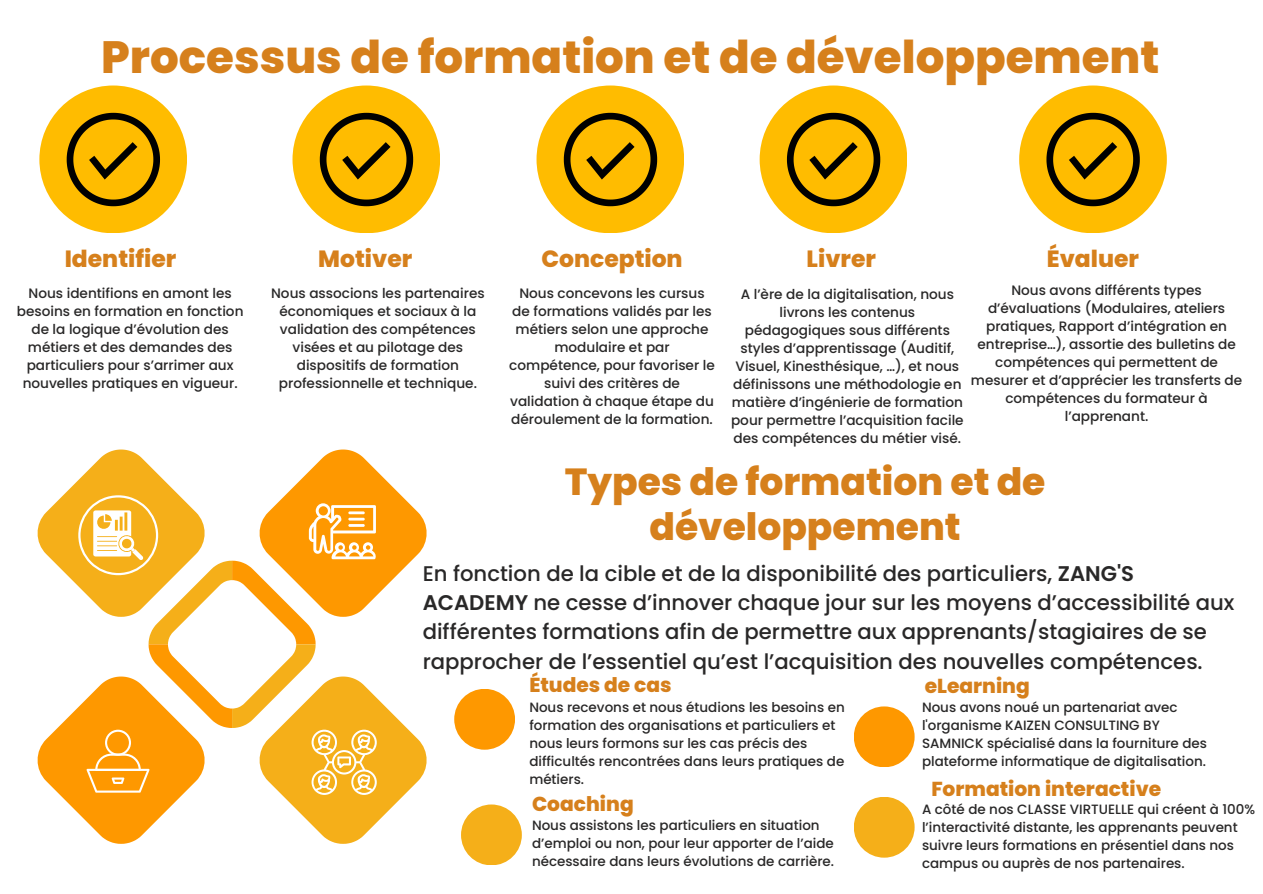
<style>
.page{position:relative;width:1263px;height:894px;background:#fff}
.page>*{position:absolute;margin:0;border:0;box-sizing:border-box;transform-origin:0 0}
.t1{font:800 45.15px "Poppins";color:#d6801c}
.t2{font:800 37.65px/45px "Poppins";color:#d6801c;text-align:center}
.t3{font:800 23.4px "Poppins";color:#d6801c}
.t4{font:500 21.15px/29.2px "Poppins";color:#292828}
.t5{font:800 20.25px "Poppins";color:#d6801c}
.t6{font:500 13.65px/18px "Poppins";color:#292828;text-align:center}
.t7{font:500 13.5px/18px "Poppins";color:#292828}
.s1{font-weight:600}
</style>
<div class="page">
<div style="left:39px;top:85px;width:148px;height:148px;background:#ffbc00;border-radius:50%"></div>
<div style="left:292px;top:85px;width:148px;height:148px;background:#ffbc00;border-radius:50%"></div>
<div style="left:536px;top:85px;width:148px;height:148px;background:#ffbc00;border-radius:50%"></div>
<div style="left:760px;top:85px;width:147px;height:148px;background:#ffbc00;border-radius:50%"></div>
<div style="left:1019px;top:85px;width:148px;height:148px;background:#ffbc00;border-radius:50%"></div>
<svg style="left:67px;top:113px;width:93px;height:93px"></svg>
<svg style="left:320px;top:113px;width:93px;height:93px"></svg>
<svg style="left:564px;top:113px;width:93px;height:93px"></svg>
<svg style="left:787px;top:113px;width:93px;height:93px"></svg>
<svg style="left:1046px;top:113px;width:94px;height:93px"></svg>
<svg style="left:37px;top:449px;width:390px;height:394px"></svg>
<div style="left:854px;top:706px;width:61px;height:61px;background:#fe9800;border-radius:50%"></div>
<div style="left:854px;top:796px;width:61px;height:61px;background:#f5af19;border-radius:50%"></div>
<div style="left:454px;top:688px;width:61px;height:61px;background:#fe9800;border-radius:50%"></div>
<div style="left:461px;top:804px;width:61px;height:61px;background:#f5af19;border-radius:50%"></div>
<p class="t1" style="left:101px;top:25px;width:1060px">Processus de formation et de développement</p>
<p class="t3" style="left:65px;top:242px;width:113px">Identifier</p>
<p class="t6" style="left:17px;top:284px;width:228px">Nous identifions en amont les besoins en formation en fonction de la logique d’évolution des métiers et des demandes des particuliers pour s’arrimer aux nouvelles pratiques en vigueur.</p>
<p class="t3" style="left:318px;top:242px;width:95px">Motiver</p>
<p class="t6" style="left:271px;top:284px;width:215px">Nous associons les partenaires économiques et sociaux à la validation des compétences visées et au pilotage des dispositifs de formation professionnelle et technique.</p>
<p class="t3" style="left:541px;top:242px;width:143px">Conception</p>
<p class="t6" style="left:509px;top:284px;width:207px">Nous concevons les cursus de formations validés par les métiers selon une approche modulaire et par compétence, pour favoriser le suivi des critères de validation à chaque étape du déroulement de la formation.</p>
<p class="t3" style="left:807px;top:242px;width:71px">Livrer</p>
<p class="t6" style="left:731px;top:285px;width:234px">A l’ère de la digitalisation, nous livrons les contenus pédagogiques sous différents styles d’apprentissage (Auditif,<br>Visuel, Kinesthésique, …), et nous définissons une méthodologie en matière d’ingénierie de formation pour permettre l’acquisition facile des compétences du métier visé.</p>
<p class="t3" style="left:1047px;top:242px;width:94px">Évaluer</p>
<p class="t6" style="left:971px;top:281px;width:273px">Nous avons différents types d’évaluations (Modulaires, ateliers pratiques, Rapport d’intégration en entreprise…), assortie des bulletins de compétences qui permettent de mesurer et d’apprécier les transferts de compétences du formateur à l’apprenant.</p>
<p class="t2" style="left:565px;top:458px;width:482px">Types de formation et de développement</p>
<p class="t4" style="left:423px;top:558px;width:813px">En fonction de la cible et de la disponibilité des particuliers, <span class="s1">ZANG'S ACADEMY</span> ne cesse d’innover chaque jour sur les moyens d’accessibilité aux différentes formations afin de permettre aux apprenants/stagiaires de se rapprocher de l’essentiel qu’est l’acquisition des nouvelles compétences.</p>
<p class="t7" style="left:529px;top:697px;width:317px">Nous recevons et nous étudions les besoins en formation des organisations et particuliers et nous leurs formons sur les cas précis des difficultés rencontrées dans leurs pratiques de métiers.</p>
<p class="t5" style="left:529px;top:670px;width:144px">Études de cas</p>
<p class="t5" style="left:925px;top:671px;width:107px">eLearning</p>
<p class="t7" style="left:922px;top:697px;width:286px">Nous avons noué un partenariat avec l'organisme KAIZEN CONSULTING BY SAMNICK spécialisé dans la fourniture des plateforme informatique de digitalisation.</p>
<p class="t5" style="left:931px;top:774px;width:231px">Formation interactive</p>
<p class="t7" style="left:922px;top:800px;width:335px">A côté de nos CLASSE VIRTUELLE qui créent à 100% l’interactivité distante, les apprenants peuvent suivre leurs formations en présentiel dans nos campus ou auprès de nos partenaires.</p>
<p class="t5" style="left:532px;top:789px;width:103px">Coaching</p>
<p class="t7" style="left:532px;top:816px;width:304px">Nous assistons les particuliers en situation d’emploi ou non, pour leur apporter de l’aide nécessaire dans leurs évolutions de carrière.</p>
</div>
